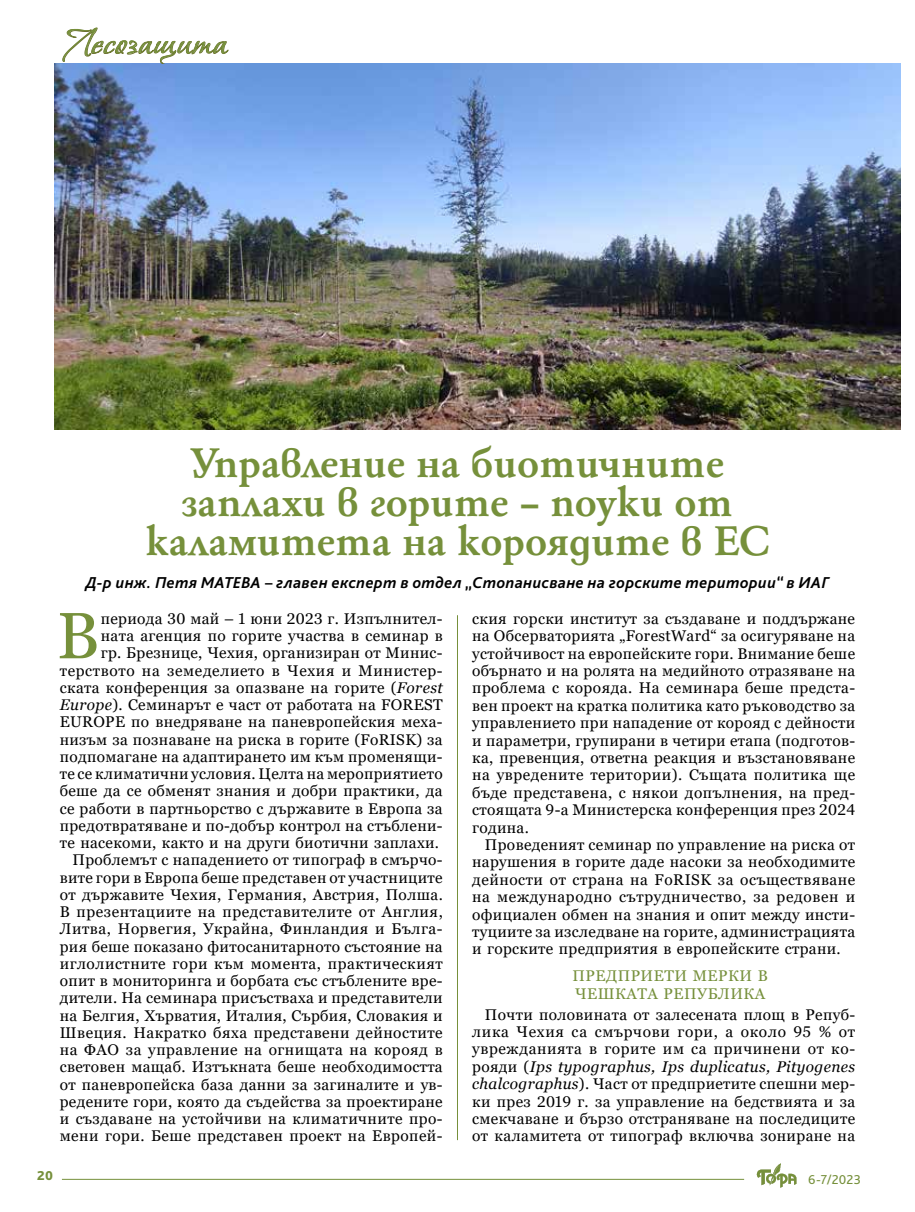
<style>
.page{position:relative;width:915px;height:1212px;background:#fff}
.page>*{position:absolute;margin:0;border:0;box-sizing:border-box;transform-origin:0 0}
.t1{font:65.25px "Georgia";color:#76903b}
.t2{font:700 45px/39px "HS Garamond Bg";color:#76903b;text-align:center}
.t3{font:40.5px "Vera Crouz";letter-spacing:.025em;color:#76903b;scale:1.05 1}
.t4{font:italic 700 16.5px "Bliss Pro";letter-spacing:.02em;color:#000}
.t5{font:15.45px/17.2px "Georgia";letter-spacing:.02em;color:#000;text-align:justify}
.t6{font:15.45px/18.1px "Georgia";letter-spacing:.03em;color:#76903b}
.t7{font:13.5px "Bliss Pro";color:#76903b}
.t8{font:800 13.5px "Bliss Pro";color:#76903b}
.s1{font-style:italic}
</style>
<div class="page">
<hr style="left:62px;top:1179px;width:681px;height:1px;background:#76903b">
<svg style="left:756px;top:1163px;width:40px;height:25px"></svg>
<img style="left:54px;top:63px;width:846px;height:366px">
<svg style="left:63px;top:28px;width:165px;height:36px"></svg>
<hr style="left:457px;top:615px;width:1px;height:525px;background:#76903b">
<h3 class="t3" style="left:66px;top:22px;width:155px">Лесозащита</h3>
<h2 class="t2" style="left:145px;top:443px;width:625px">Управление на биотичните заплахи в горите – поуки от каламитета на короядите в ЕС</h2>
<p class="t4" style="left:86px;top:572px;width:744px">Д-р инж. Петя МАТЕВА – главен експерт в отдел „Стопанисване на горските територии“ в ИАГ</p>
<p class="t5" style="left:60px;top:610px;width:384px;text-align:right">периода 30 май – 1 юни 2023 г. Изпълнител-<br>ната агенция по горите участва в семинар в<br>гр. Брезнице, Чехия, организиран от Минис&shy;терството на земеделието в Чехия и Министер&shy;ската конференция за опазване на горите (<span class="s1">Forest Europe</span>). Семинарът е част от работата на FOREST EUROPE по внедряване на паневропейския меха&shy;низъм за познаване на риска в горите (FoRISK) за подпомагане на адаптирането им към променящи&shy;те се климатични условия. Целта на мероприятието беше да се обменят знания и добри практики, да се работи в партньорство с държавите в Европа за предотвратяване и по-добър контрол на стъблени&shy;те насекоми, както и на други биотични заплахи.<br>Проблемът с нападението от типограф в смърчо&shy;вите гори в Европа беше представен от участниците от държавите Чехия, Германия, Австрия, Полша.<br>В презентациите на представителите от Англия, Литва, Норвегия, Украйна, Финландия и Бълга&shy;рия беше показано фитосанитарното състояние на иглолистните гори към момента, практическият опит в мониторинга и борбата със стъблените вре&shy;дители. На семинара присъстваха и представители на Белгия, Хърватия, Италия, Сърбия, Словакия и Швеция. Накратко бяха представени дейностите на ФАО за управление на огнищата на корояд в световен мащаб. Изтъкната беше необходимостта от паневропейска база данни за загиналите и ув&shy;редените гори, която да съдейства за проектиране и създаване на устойчиви на климатичните про&shy;мени гори. Беше представен проект на Европей-</p>
<h1 class="t1" style="left:57px;top:596px;width:44px">В</h1>
<p class="t5" style="left:472px;top:610px;width:384px">ския горски институт за създаване и поддържане на Обсерваторията „ForestWard“ за осигуряване на устойчивост на европейските гори. Внимание беше обърнато и на ролята на медийното отразяване на проблема с корояда. На семинара беше предста&shy;вен проект на кратка политика като ръководство за управлението при нападение от корояд с дейности и параметри, групирани в четири етапа (подготов&shy;ка, превенция, ответна реакция и възстановяване на увредените територии). Същата политика ще бъде представена, с някои допълнения, на пред&shy;стоящата 9-а Министерска конференция през 2024 година.</p>
<p class="t5" style="left:472px;top:836px;width:384px;text-indent:13px">Проведеният семинар по управление на риска от нарушения в горите даде насоки за необходимите дейности от страна на FoRISK за осъществяване на международно сътрудничество, за редовен и официален обмен на знания и опит между инсти&shy;туциите за изследване на горите, администрацията и горските предприятия в европейските страни.</p>
<p class="t6" style="left:572px;top:967px;width:197px">ПРЕДПРИЕТИ МЕРКИ В<br>ЧЕШКАТА РЕПУБЛИКА</p>
<p class="t5" style="left:472px;top:1006px;width:384px;text-indent:13px">Почти половината от залесената площ в Репуб&shy;лика Чехия са смърчови гори, а около 95 % от уврежданията в горите им са причинени от ко&shy;рояди (<span class="s1">Ips typographus, Ips duplicatus, Pityogenes chalcographus</span>). Част от предприетите спешни мер&shy;ки през 2019 г. за управление на бедствията и за смекчаване и бързо отстраняване на последиците от каламитета от типограф включва зониране на</p>
<p class="t8" style="left:37px;top:1167px;width:17px">20</p>
<p class="t7" style="left:807px;top:1171px;width:54px">6-7/2023</p>
</div>
